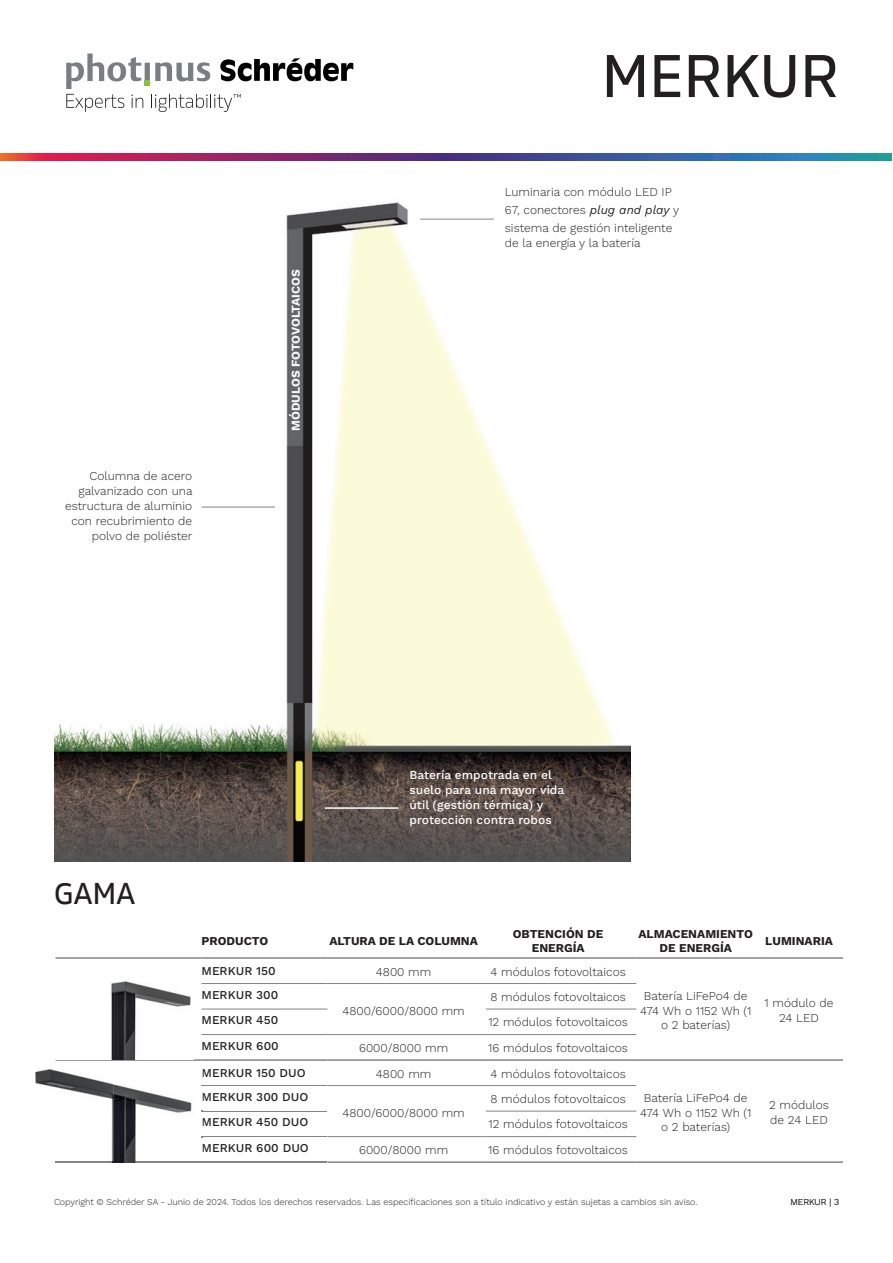
<style>
.page{position:relative;width:893px;height:1263px;background:#fff}
.page>*{position:absolute;margin:0;border:0;box-sizing:border-box;transform-origin:0 0}
.t1{font:500 60px "Rleud";letter-spacing:.015em;color:#231f20}
.t2{font:500 30px "Rleud";color:#231f20}
.t3{font:300 12px/14.4px "Work Sans";color:#231f20;text-align:center}
.t4{font:500 12px "Work Sans";color:#231f20}
.t5{font:500 12px/15px "Work Sans";color:#fff}
.t6{font:700 12px/14.4px "Work Sans";color:#231f20;text-align:center}
.t7{font:700 12px "Work Sans";letter-spacing:-.005em;color:#f7f7f8}
.t8{font:300 9px "Work Sans";color:#231f20}
.s1{font-weight:400;font-style:italic}
</style>
<div class="page">
<img style="left:54px;top:202px;width:577px;height:659px">
<hr style="left:55px;top:1161px;width:147px;height:2px;background:#838288">
<hr style="left:636px;top:1161px;width:125px;height:2px;background:#838288">
<hr style="left:761px;top:1161px;width:82px;height:2px;background:#838288">
<hr style="left:202px;top:1009px;width:125px;height:1px;background:#838288">
<hr style="left:486px;top:1009px;width:150px;height:1px;background:#838288">
<hr style="left:202px;top:1111px;width:125px;height:1px;background:#838288">
<hr style="left:486px;top:1111px;width:150px;height:1px;background:#838288">
<hr style="left:202px;top:983px;width:125px;height:1px;background:#838288">
<hr style="left:327px;top:983px;width:159px;height:1px;background:#838288">
<hr style="left:486px;top:983px;width:150px;height:1px;background:#838288">
<hr style="left:202px;top:1085px;width:125px;height:1px;background:#838288">
<hr style="left:327px;top:1085px;width:159px;height:1px;background:#838288">
<hr style="left:486px;top:1085px;width:150px;height:1px;background:#838288">
<hr style="left:55px;top:957px;width:147px;height:2px;background:#838288">
<hr style="left:202px;top:1059px;width:125px;height:2px;background:#838288">
<hr style="left:202px;top:1034px;width:125px;height:1px;background:#838288">
<hr style="left:327px;top:1034px;width:159px;height:1px;background:#838288">
<hr style="left:486px;top:1034px;width:150px;height:1px;background:#838288">
<hr style="left:202px;top:1136px;width:125px;height:1px;background:#838288">
<hr style="left:327px;top:1136px;width:159px;height:1px;background:#838288">
<hr style="left:486px;top:1136px;width:150px;height:1px;background:#838288">
<hr style="left:202px;top:957px;width:125px;height:2px;background:#838288">
<hr style="left:327px;top:957px;width:159px;height:2px;background:#838288">
<hr style="left:486px;top:957px;width:150px;height:2px;background:#838288">
<hr style="left:636px;top:957px;width:125px;height:2px;background:#838288">
<hr style="left:761px;top:957px;width:82px;height:2px;background:#838288">
<hr style="left:327px;top:1059px;width:159px;height:2px;background:#838288">
<hr style="left:486px;top:1059px;width:150px;height:2px;background:#838288">
<hr style="left:636px;top:1059px;width:125px;height:2px;background:#838288">
<hr style="left:761px;top:1059px;width:82px;height:2px;background:#838288">
<hr style="left:202px;top:1161px;width:125px;height:2px;background:#838288">
<hr style="left:327px;top:1161px;width:159px;height:2px;background:#838288">
<hr style="left:486px;top:1161px;width:150px;height:2px;background:#838288">
<hr style="left:55px;top:1059px;width:147px;height:2px;background:#838288">
<img style="left:35px;top:1069px;width:168px;height:92px">
<img style="left:112px;top:1161px;width:24px;height:1px">
<img style="left:111px;top:981px;width:80px;height:78px">
<hr style="left:202px;top:507px;width:73px;height:1px;background:#838288">
<hr style="left:420px;top:219px;width:74px;height:1px;background:#838288">
<hr style="left:325px;top:807px;width:73px;height:2px;background:#fff">
<svg style="left:0;top:153px;width:891px;height:7px;background:#6a4582"></svg>
<svg style="left:66px;top:54px;width:287px;height:58px"></svg>
<h1 class="t1" style="left:602px;top:36px;width:238px">MERKUR</h1>
<p class="t3" style="left:65px;top:468px;width:129px;line-height:15px;text-align:right">Columna de acero galvanizado con una estructura de aluminio con recubrimiento de polvo de poliéster</p>
<p class="t7" style="left:289px;top:431px;width:163px;rotate:-90deg">MÓDULOS FOTOVOLTAICOS</p>
<p class="t3" style="left:505px;top:183px;width:176px;line-height:18px;text-align:left">Luminaria con módulo LED IP<br>67, conectores <span class="s1">plug and play</span> y sistema de gestión inteligente</p>
<p class="t3" style="left:505px;top:236px;width:137px">de la energía y la batería</p>
<h2 class="t2" style="left:54px;top:873px;width:83px">GAMA</h2>
<p class="t5" style="left:410px;top:768px;width:156px">Batería empotrada en el suelo para una mayor vida útil (gestión térmica) y protección contra robos</p>
<p class="t6" style="left:202px;top:934px;width:68px">PRODUCTO</p>
<p class="t6" style="left:329px;top:934px;width:150px">ALTURA DE LA COLUMNA</p>
<p class="t6" style="left:513px;top:927px;width:92px">OBTENCIÓN DE<br>ENERGÍA</p>
<p class="t6" style="left:638px;top:927px;width:116px">ALMACENAMIENTO<br>DE ENERGÍA</p>
<p class="t6" style="left:765px;top:934px;width:69px">LUMINARIA</p>
<p class="t4" style="left:202px;top:964px;width:76px">MERKUR 150</p>
<p class="t3" style="left:376px;top:964px;width:57px">4800 mm</p>
<p class="t3" style="left:490px;top:964px;width:137px">4 módulos fotovoltaicos</p>
<p class="t3" style="left:640px;top:988px;width:113px">Batería LiFePo4 de<br>474 Wh o 1152 Wh (1 o 2 baterías)</p>
<p class="t3" style="left:764px;top:996px;width:70px">1 módulo de<br>24 LED</p>
<p class="t4" style="left:202px;top:987px;width:78px">MERKUR 300</p>
<p class="t3" style="left:490px;top:989px;width:137px">8 módulos fotovoltaicos</p>
<p class="t3" style="left:342px;top:1003px;width:124px">4800/6000/8000 mm</p>
<p class="t4" style="left:202px;top:1013px;width:78px">MERKUR 450</p>
<p class="t3" style="left:488px;top:1014px;width:141px">12 módulos fotovoltaicos</p>
<p class="t4" style="left:202px;top:1038px;width:79px">MERKUR 600</p>
<p class="t3" style="left:359px;top:1040px;width:91px">6000/8000 mm</p>
<p class="t3" style="left:488px;top:1040px;width:141px">16 módulos fotovoltaicos</p>
<p class="t4" style="left:202px;top:1066px;width:106px">MERKUR 150 DUO</p>
<p class="t3" style="left:376px;top:1067px;width:57px">4800 mm</p>
<p class="t3" style="left:490px;top:1067px;width:137px">4 módulos fotovoltaicos</p>
<p class="t4" style="left:202px;top:1089px;width:108px">MERKUR 300 DUO</p>
<p class="t3" style="left:490px;top:1091px;width:137px">8 módulos fotovoltaicos</p>
<p class="t3" style="left:342px;top:1105px;width:124px">4800/6000/8000 mm</p>
<p class="t4" style="left:202px;top:1115px;width:108px">MERKUR 450 DUO</p>
<p class="t3" style="left:488px;top:1116px;width:141px">12 módulos fotovoltaicos</p>
<p class="t4" style="left:202px;top:1140px;width:109px">MERKUR 600 DUO</p>
<p class="t3" style="left:359px;top:1142px;width:91px">6000/8000 mm</p>
<p class="t3" style="left:488px;top:1142px;width:141px">16 módulos fotovoltaicos</p>
<p class="t3" style="left:640px;top:1090px;width:113px">Batería LiFePo4 de<br>474 Wh o 1152 Wh (1 o 2 baterías)</p>
<p class="t3" style="left:769px;top:1098px;width:61px;text-align:left">2 módulos de 24 LED</p>
<p class="t8" style="left:54px;top:1195px;width:645px">Copyright © Schréder SA - Junio de 2024. Todos los derechos reservados. Las especificaciones son a título indicativo y están sujetas a cambios sin aviso.</p>
<p class="t8" style="left:790px;top:1195px;width:50px">MERKUR | 3</p>
</div>
